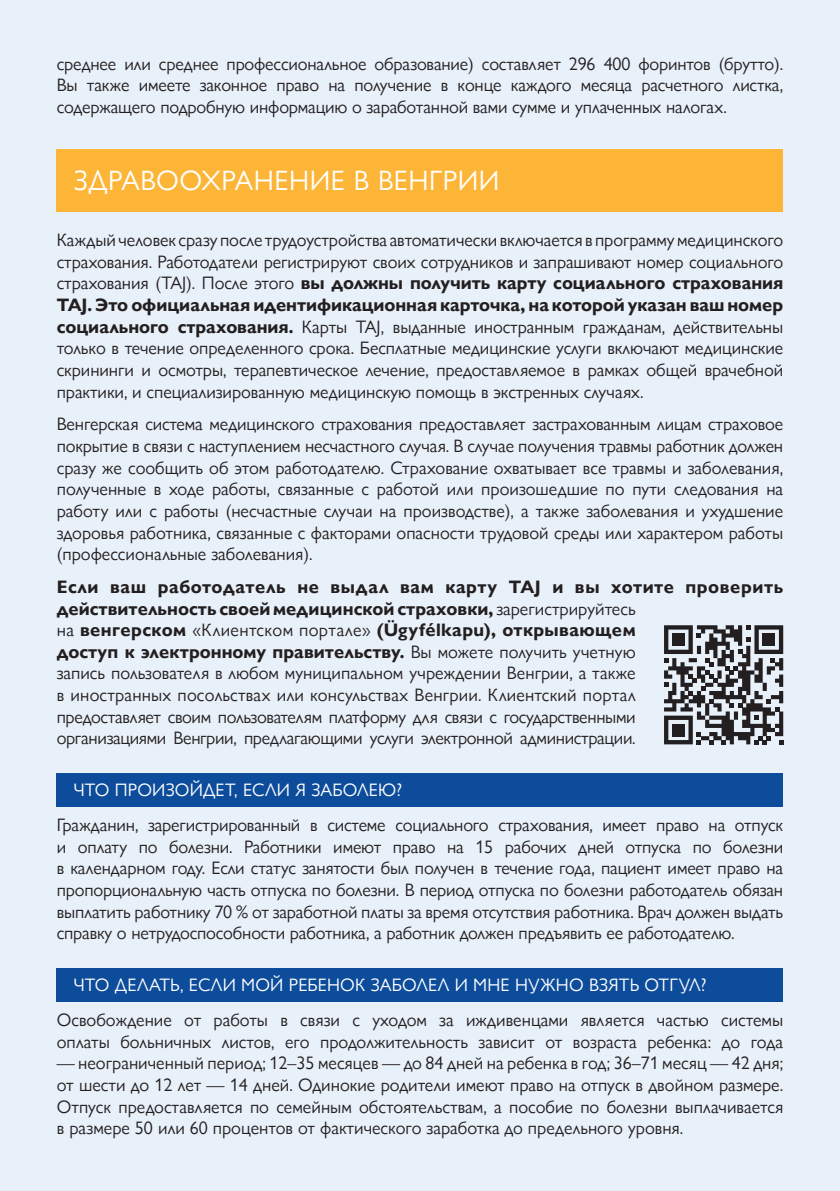
<style>
.page{position:relative;width:840px;height:1191px;background:#fff}
.page>*{position:absolute;margin:0;border:0;box-sizing:border-box;transform-origin:0 0}
.t1{font:28px "Gill Sans Nova";letter-spacing:.02em;color:#fff}
.t2{font:18px/21.6px "Gill Sans Nova";color:#231f20;text-align:justify}
.t3{font:18px "Gill Sans Nova";letter-spacing:.01em;color:#fff}
.s1{font-weight:700}
</style>
<div class="page">
<div style="left:0;top:0;width:839px;height:1191px;background:#e8f0f9"></div>
<div style="left:57px;top:773px;width:725px;height:33px;background:#0d4c9b"></div>
<div style="left:57px;top:968px;width:725px;height:33px;background:#0d4c9b"></div>
<div style="left:57px;top:149px;width:725px;height:62px;background:#fcb536"></div>
<svg style="left:664px;top:625px;width:118px;height:119px"></svg>
<div style="left:672px;top:633px;width:12px;height:13px;background:#231f20"></div>
<div style="left:762px;top:633px;width:12px;height:13px;background:#231f20"></div>
<div style="left:672px;top:724px;width:12px;height:12px;background:#231f20"></div>
<p class="t2" style="left:57px;top:53px;width:727px">среднее или среднее профессиональное образование) составляет 296 400 форинтов (брутто).<br>Вы также имеете законное право на получение в конце каждого месяца расчетного листка, содержащего подробную информацию о заработанной вами сумме и уплаченных налогах.</p>
<h1 class="t1" style="left:74px;top:164px;width:427px">ЗДРАВООХРАНЕНИЕ В ВЕНГРИИ</h1>
<p class="t2" style="left:57px;top:229px;width:727px">Каждый человек сразу после трудоустройства автоматически включается в программу медицинского страхования. Работодатели регистрируют своих сотрудников и запрашивают номер социального страхования (TAJ). После этого <span class="s1">вы должны получить карту социального страхования TAJ. Это официальная идентификационная карточка, на которой указан ваш номер социального страхования.</span> Карты TAJ, выданные иностранным гражданам, действительны только в течение определенного срока. Бесплатные медицинские услуги включают медицинские скрининги и осмотры, терапевтическое лечение, предоставляемое в рамках общей врачебной практики, и специализированную медицинскую помощь в экстренных случаях.</p>
<p class="t2" style="left:57px;top:413px;width:727px">Венгерская система медицинского страхования предоставляет застрахованным лицам страховое покрытие в связи с наступлением несчастного случая. В случае получения травмы работник должен сразу же сообщить об этом работодателю. Страхование охватывает все травмы и заболевания, полученные в ходе работы, связанные с работой или произошедшие по пути следования на работу или с работы (несчастные случаи на производстве), а также заболевания и ухудшение здоровья работника, связанные с факторами опасности трудовой среды или характером работы (профессиональные заболевания).</p>
<p class="t2" style="left:57px;top:576px;width:727px;text-align:left"><span class="s1">Если ваш работодатель не выдал вам карту TAJ и вы хотите проверить действительность своей медицинской страховки,</span> зарегистрируйтесь<br>на <span class="s1">венгерском</span> «Клиентском портале» <span class="s1">(Ügyfélkapu), открывающем<br>доступ к электронному правительству.</span> Вы можете получить учетную<br>запись пользователя в любом муниципальном учреждении Венгрии, а также<br>в иностранных посольствах или консульствах Венгрии. Клиентский портал<br>предоставляет своим пользователям платформу для связи с государственными<br>организациями Венгрии, предлагающими услуги электронной администрации.</p>
<p class="t3" style="left:74px;top:779px;width:329px">ЧТО ПРОИЗОЙДЕТ, ЕСЛИ Я ЗАБОЛЕЮ?</p>
<p class="t2" style="left:57px;top:814px;width:727px">Гражданин, зарегистрированный в системе социального страхования, имеет право на отпуск и оплату по болезни. Работники имеют право на 15 рабочих дней отпуска по болезни в календарном году. Если статус занятости был получен в течение года, пациент имеет право на пропорциональную часть отпуска по болезни. В период отпуска по болезни работодатель обязан выплатить работнику 70 % от заработной платы за время отсутствия работника. Врач должен выдать справку о нетрудоспособности работника, а работник должен предъявить ее работодателю.</p>
<p class="t3" style="left:74px;top:974px;width:633px">ЧТО ДЕЛАТЬ, ЕСЛИ МОЙ РЕБЕНОК ЗАБОЛЕЛ И МНЕ НУЖНО ВЗЯТЬ ОТГУЛ?</p>
<p class="t2" style="left:57px;top:1009px;width:727px">Освобождение от работы в связи с уходом за иждивенцами является частью системы оплаты больничных листов, его продолжительность зависит от возраста ребенка: до года</p>
<p class="t2" style="left:57px;top:1052px;width:727px">— неограниченный период; 12–35 месяцев — до 84 дней на ребенка в год; 36–71 месяц — 42 дня; от шести до 12 лет — 14 дней. Одинокие родители имеют право на отпуск в двойном размере.<br>Отпуск предоставляется по семейным обстоятельствам, а пособие по болезни выплачивается в размере 50 или 60 процентов от фактического заработка до предельного уровня.</p>
</div>
